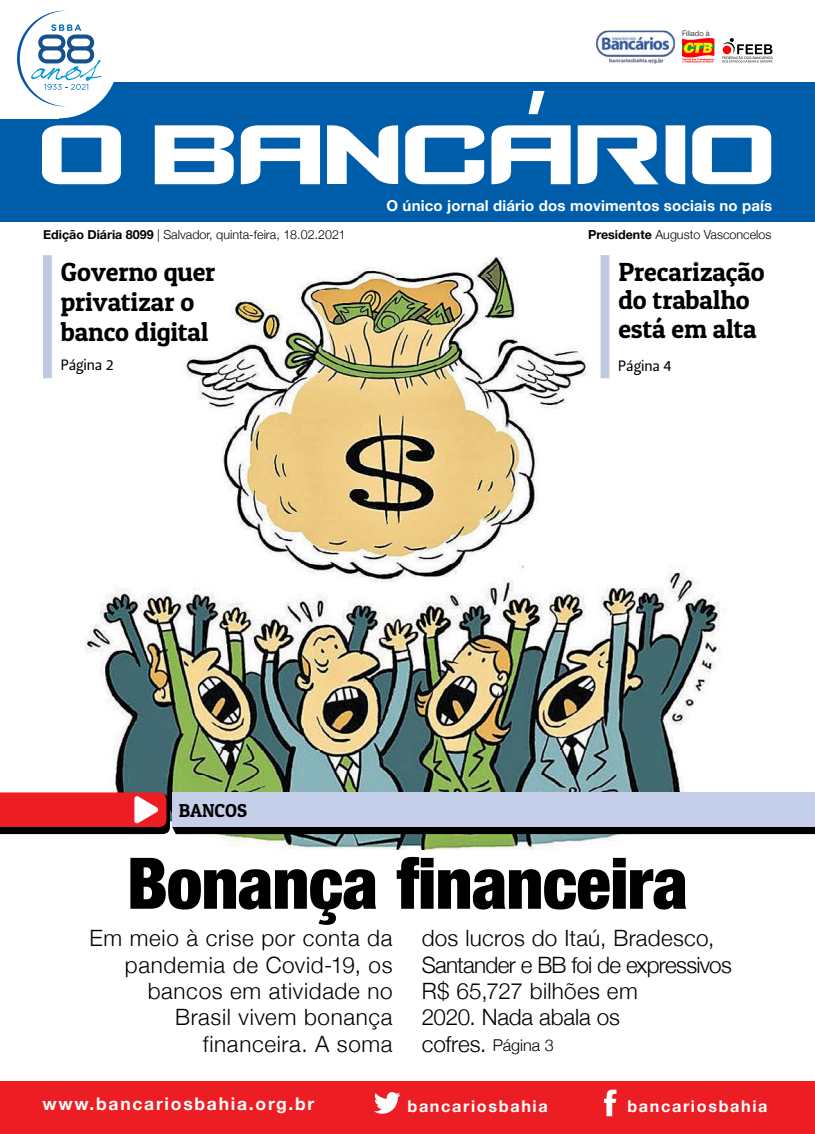
<style>
.page{position:relative;width:815px;height:1134px;background:#fff}
.page>*{position:absolute;margin:0;border:0;box-sizing:border-box;transform-origin:0 0}
.t1{font:117.5px "Counter Strike";color:#fff}
.t2{font:900 condensed 71.25px "Helvetica Neue";letter-spacing:-.01em;color:#000}
.t3{font:26.25px/30px "Patua One";letter-spacing:-.005em;color:#000}
.t4{font:300 22.5px/26.2px "Helvetica Neue";letter-spacing:-.01em;color:#000}
.t5{font:300 22.5px/26.2px "Helvetica Neue";letter-spacing:.015em;color:#000;text-align:right}
.t6{font:18.75px "Patua One";letter-spacing:-.005em;color:#000}
.t7{font:700 17.5px "Helvetica Neue";letter-spacing:.1em;color:#fff}
.t8{font:700 16.25px "Helvetica Neue";letter-spacing:.1em;color:#fff}
.t9{font:700 15px "Helvetica Neue";letter-spacing:.01em;color:#fff}
.t10{font:15px "Leitura Sans Grot 2";letter-spacing:-.01em;color:#000}
.t11{font:300 12.5px "Helvetica Neue";color:#000}
.t12{font:300 7.5px "Helvetica Neue";letter-spacing:.025em;color:#000}
.s1{font-weight:700}
.s2{font-size:16.25px}
</style>
<div class="page">
<div style="left:0;top:1082px;width:815px;height:52px;background:#ed1d24"></div>
<svg style="left:722px;top:38px;width:50px;height:24px"></svg>
<svg style="left:682px;top:38px;width:32px;height:24px"></svg>
<div style="left:0;top:83px;width:815px;height:139px;background:#005daa"></div>
<img style="left:596px;top:30px;width:80px;height:34px">
<svg style="left:374px;top:1092px;width:26px;height:22px"></svg>
<svg style="left:604px;top:1089px;width:12px;height:27px"></svg>
<div style="left:0;top:0;width:59px;height:118px;background:#fff"></div>
<div style="left:0;top:0;width:118px;height:118px;background:#fff;border-radius:50%"></div>
<svg style="left:17px;top:11px;width:84px;height:95px"></svg>
<img style="left:70px;top:255px;width:709px;height:594px">
<svg style="left:0;top:792px;width:815px;height:42px;background:#aa90a2"></svg>
<div style="left:43px;top:255px;width:9px;height:123px;background:#bec8e1"></div>
<div style="left:601px;top:255px;width:8px;height:123px;background:#bec8e1"></div>
<p class="t12" style="left:682px;top:29px;width:29px">Filiado à</p>
<h1 class="t1" style="left:38px;top:82px;width:738px">O BANCÁRIO</h1>
<p class="t9" style="left:386px;top:197px;width:387px">O único jornal diário dos movimentos sociais no país</p>
<p class="t11" style="left:43px;top:227px;width:304px"><span class="s1">Edição Diária 8099</span> | Salvador, quinta-feira, 18.02.2021</p>
<p class="t11" style="left:588px;top:226px;width:185px"><span class="s1">Presidente</span> Augusto Vasconcelos</p>
<p class="t3" style="left:61px;top:256px;width:156px">Governo quer privatizar o banco digital</p>
<p class="t3" style="left:618px;top:257px;width:148px;line-height:28.8px">Precarização do trabalho está em alta</p>
<p class="t10" style="left:61px;top:356px;width:55px">Página 2</p>
<p class="t10" style="left:618px;top:357px;width:55px">Página 4</p>
<p class="t6" style="left:179px;top:799px;width:70px">BANCOS</p>
<h2 class="t2" style="left:127px;top:839px;width:563px">Bonança financeira</h2>
<p class="t5" style="left:90px;top:925px;width:304px">Em meio à crise por conta da pandemia de Covid-19, os bancos em atividade no<br>Brasil vivem bonança financeira. A soma</p>
<p class="t4" style="left:422px;top:925px;width:312px">dos lucros do Itaú, Bradesco,<br>Santander e BB foi de expressivos<br>R$ 65,727 bilhões em<br>2020. Nada abala os<br>cofres. <span class="s2">Página 3</span></p>
<p class="t7" style="left:42px;top:1093px;width:273px">www.bancariosbahia.org.br</p>
<p class="t8" style="left:407px;top:1096px;width:142px">bancariosbahia</p>
<p class="t8" style="left:627px;top:1096px;width:142px">bancariosbahia</p>
</div>
